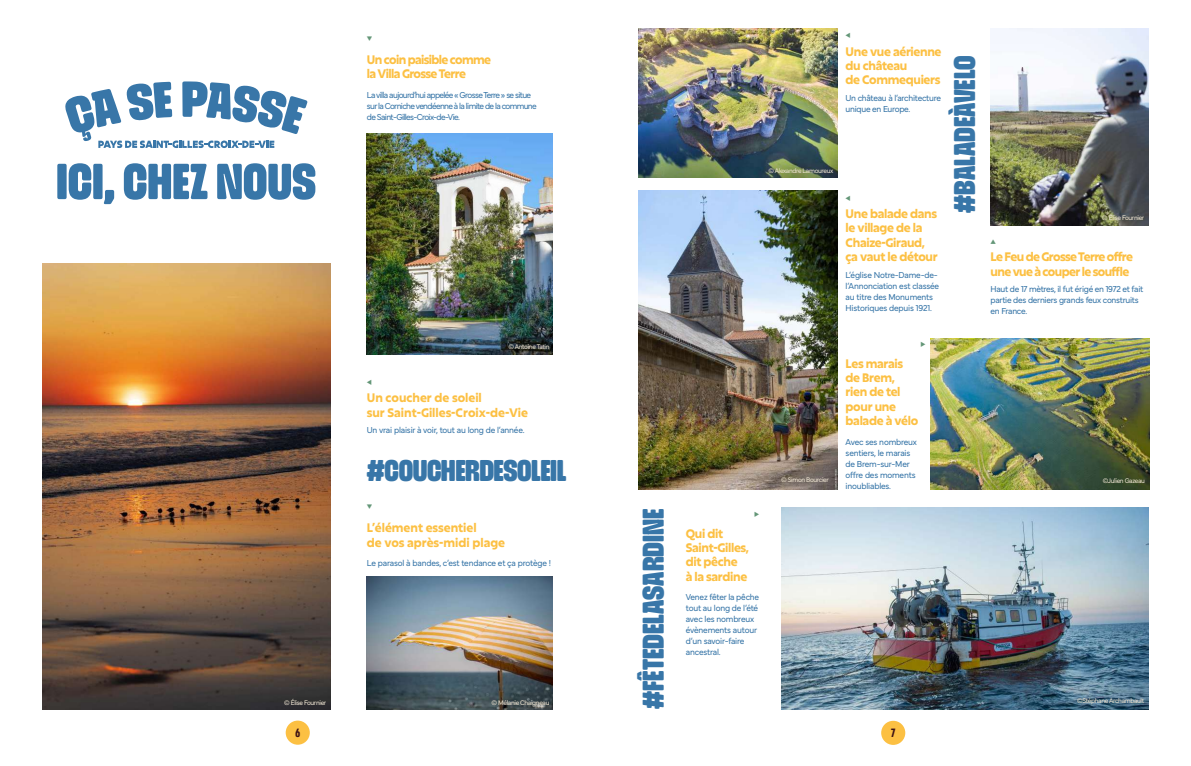
<style>
.page{position:relative;width:1191px;height:766px;background:#fff}
.page>*{position:absolute;margin:0;border:0;box-sizing:border-box;transform-origin:0 0}
.t1{font:100 extra-condensed 30px "Snug Variable";color:#3876a8}
.t2{font:700 12px/14.4px "Excon";letter-spacing:-.025em;color:#fcc043}
.t3{font:700 12px/14.4px "Excon";color:#fcc043}
.t4{font:700 12px/14.4px "Excon";letter-spacing:-.05em;color:#fcc043}
.t5{font:100 extra-condensed 12px "Snug Variable";color:#3c1014}
.t6{font:100 9px/11px "Mundial Narrow Variable";letter-spacing:-.03em;color:#3876a8}
.t7{font:100 9px/11px "Mundial Narrow Variable";letter-spacing:-.07em;color:#3876a8}
.t8{font:900 9px "Area Extended";color:#639677}
.t9{font:100 7px "Mundial Narrow Variable";letter-spacing:-.05em;color:#eee4d2}
</style>
<div class="page">
<div style="left:286px;top:720px;width:24px;height:24px;background:#fcc043;border-radius:50%"></div>
<div style="left:881px;top:720px;width:24px;height:24px;background:#fcc043;border-radius:50%"></div>
<img style="left:43px;top:263px;width:287px;height:446px">
<img style="left:638px;top:191px;width:199px;height:298px">
<img style="left:638px;top:28px;width:199px;height:149px">
<img style="left:367px;top:133px;width:186px;height:221px">
<img style="left:990px;top:28px;width:158px;height:197px">
<img style="left:930px;top:338px;width:219px;height:151px">
<img style="left:367px;top:576px;width:186px;height:133px">
<img style="left:781px;top:507px;width:367px;height:202px">
<svg style="left:57px;top:163px;width:57px;height:41px"></svg>
<svg style="left:124px;top:163px;width:83px;height:37px"></svg>
<svg style="left:217px;top:163px;width:98px;height:37px"></svg>
<svg style="left:65px;top:81px;width:242px;height:67px"></svg>
<p class="t8" style="left:367px;top:29px;width:7px">▼</p>
<h2 class="t4" style="left:367px;top:52px;width:126px">Un coin paisible comme la Villa Grosse Terre</h2>
<p class="t7" style="left:367px;top:88px;width:171px">La villa aujourd’hui appelée « Grosse Terre » se situe sur la Corniche vendéenne à la limite de la commune de Saint-Gilles-Croix-de-Vie.</p>
<p class="t9" style="left:508px;top:341px;width:43px">© Antoine Tatin</p>
<p class="t8" style="left:367px;top:373px;width:6px">◀</p>
<h2 class="t3" style="left:367px;top:390px;width:163px">Un coucher de soleil<br>sur Saint-Gilles-Croix-de-Vie</h2>
<p class="t6" style="left:367px;top:423px;width:159px">Un vrai plaisir à voir, tout au long de l’année.</p>
<h1 class="t1" style="left:367px;top:455px;width:201px">#COUCHERDESOLEIL</h1>
<p class="t8" style="left:367px;top:497px;width:7px">▼</p>
<h2 class="t3" style="left:367px;top:520px;width:140px">L’élément essentiel<br>de vos après-midi plage</h2>
<p class="t6" style="left:367px;top:556px;width:186px">Le parasol à bandes, c’est tendance et ça protège !</p>
<p class="t9" style="left:284px;top:697px;width:44px">© Élise Fournier</p>
<p class="t9" style="left:491px;top:697px;width:59px">© Mélanie Chaigneau</p>
<h1 class="t1" style="left:638px;top:709px;width:202px;rotate:-90deg">#FÊTEDELASARDINE</h1>
<p class="t8" style="left:754px;top:505px;width:6px">▶</p>
<h2 class="t2" style="left:686px;top:525px;width:65px">Qui dit<br>Saint-Gilles, dit pêche<br>à la sardine</h2>
<p class="t6" style="left:686px;top:590px;width:75px">Venez fêter la pêche tout au long de l’été avec les nombreux évènements autour d’un savoir-faire ancestral.</p>
<p class="t8" style="left:845px;top:27px;width:6px">◀</p>
<h2 class="t2" style="left:845px;top:44px;width:97px">Une vue aérienne du château<br>de Commequiers</h2>
<p class="t6" style="left:845px;top:92px;width:97px">Un château à l’architecture unique en Europe.</p>
<h1 class="t1" style="left:949px;top:213px;width:159px;rotate:-90deg">#BALADEÀVELO</h1>
<p class="t9" style="left:768px;top:165px;width:66px">© Alexandre Lamoureux</p>
<p class="t8" style="left:845px;top:189px;width:6px">◀</p>
<h2 class="t2" style="left:845px;top:206px;width:94px">Une balade dans le village de la<br>Chaize-Giraud, ça vaut le détour</h2>
<p class="t6" style="left:845px;top:268px;width:95px">L’église Notre-Dame-de&shy;l’Annonciation est classée au titre des Monuments<br>Historiques depuis 1921.</p>
<p class="t8" style="left:921px;top:335px;width:6px">▶</p>
<h2 class="t2" style="left:845px;top:355px;width:74px">Les marais de Brem, rien de tel pour une balade à vélo</h2>
<p class="t6" style="left:845px;top:435px;width:73px">Avec ses nombreux sentiers, le marais de Brem-sur-Mer offre des moments inoubliables.</p>
<p class="t9" style="left:1102px;top:212px;width:44px">© Élise Fournier</p>
<p class="t8" style="left:990px;top:232px;width:7px">▲</p>
<h2 class="t4" style="left:990px;top:249px;width:144px">Le Feu de Grosse Terre offre une vue à couper le souffle</h2>
<p class="t6" style="left:990px;top:283px;width:154px">Haut de 17 mètres, il fut érigé en 1972 et fait partie des derniers grands feux construits en France.</p>
<p class="t9" style="left:781px;top:474px;width:49px">© Simon Bourcier</p>
<p class="t9" style="left:1102px;top:475px;width:44px">©Julien Gazeau</p>
<p class="t9" style="left:1077px;top:694px;width:68px">©Stéphane Archambault</p>
<h2 class="t5" style="left:295px;top:726px;width:6px">6</h2>
<h2 class="t5" style="left:891px;top:726px;width:6px">7</h2>
</div>
